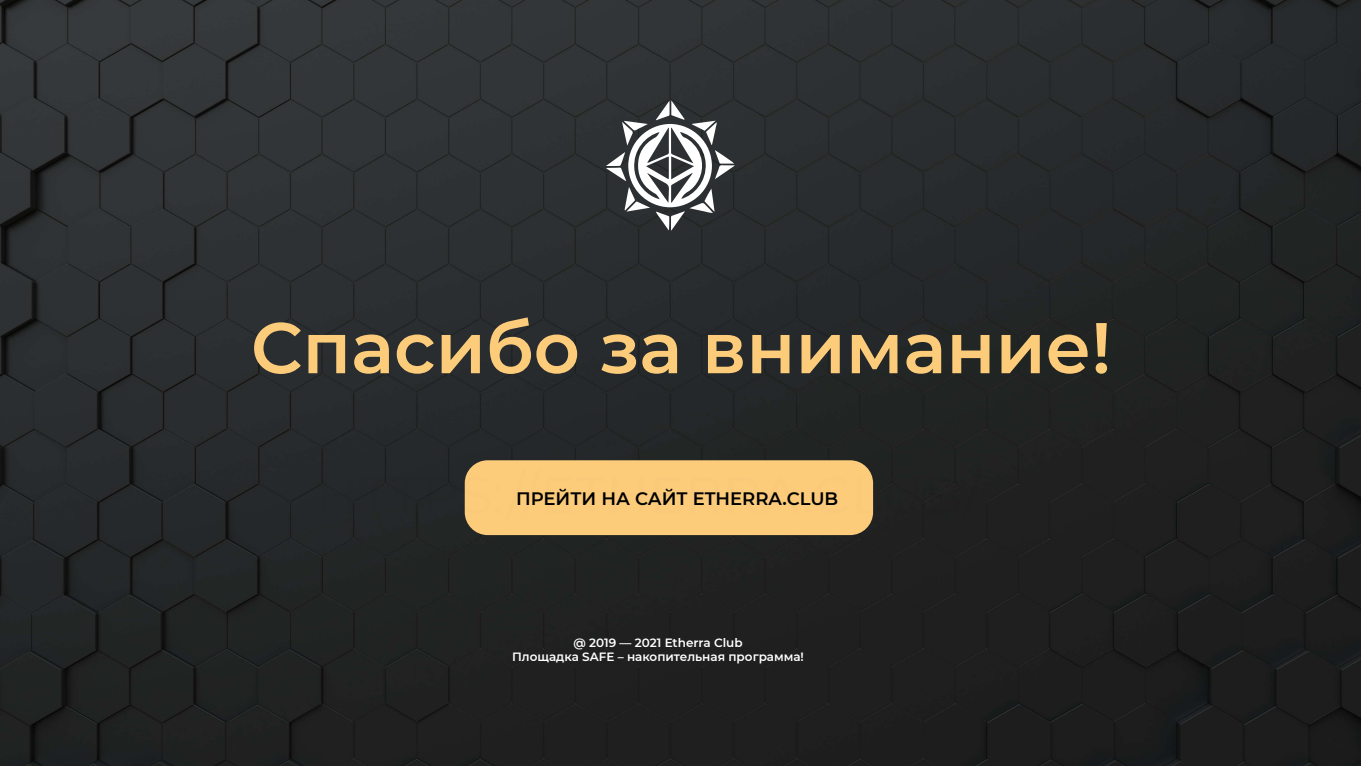
<style>
.page{position:relative;width:1361px;height:766px;background:#fff}
.page>*{position:absolute;margin:0;border:0;box-sizing:border-box;transform-origin:0 0}
.t1{font:600 71.62px "Montserrat";color:#fccc7b}
.t2{font:600 18px "Montserrat";color:#000}
.t3{font:600 12px/14.4px "Montserrat";color:#fff;text-align:center}
</style>
<div class="page">
<img style="left:0;top:0;width:1361px;height:765px">
<svg style="left:606px;top:100px;width:128px;height:130px"></svg>
<div style="left:465px;top:460px;width:408px;height:75px;background:#fccc7b;border-radius:23px"></div>
<h1 class="t1" style="left:251px;top:297px;width:862px">Спасибо за внимание!</h1>
<h2 class="t2" style="left:516px;top:485px;width:324px">ПРЕЙТИ НА САЙТ ETHERRA.CLUB</h2>
<p class="t3" style="left:512px;top:634px;width:293px">@ 2019 — 2021 Etherra Club<br>Площадка SAFE – накопительная программа!</p>
</div>
